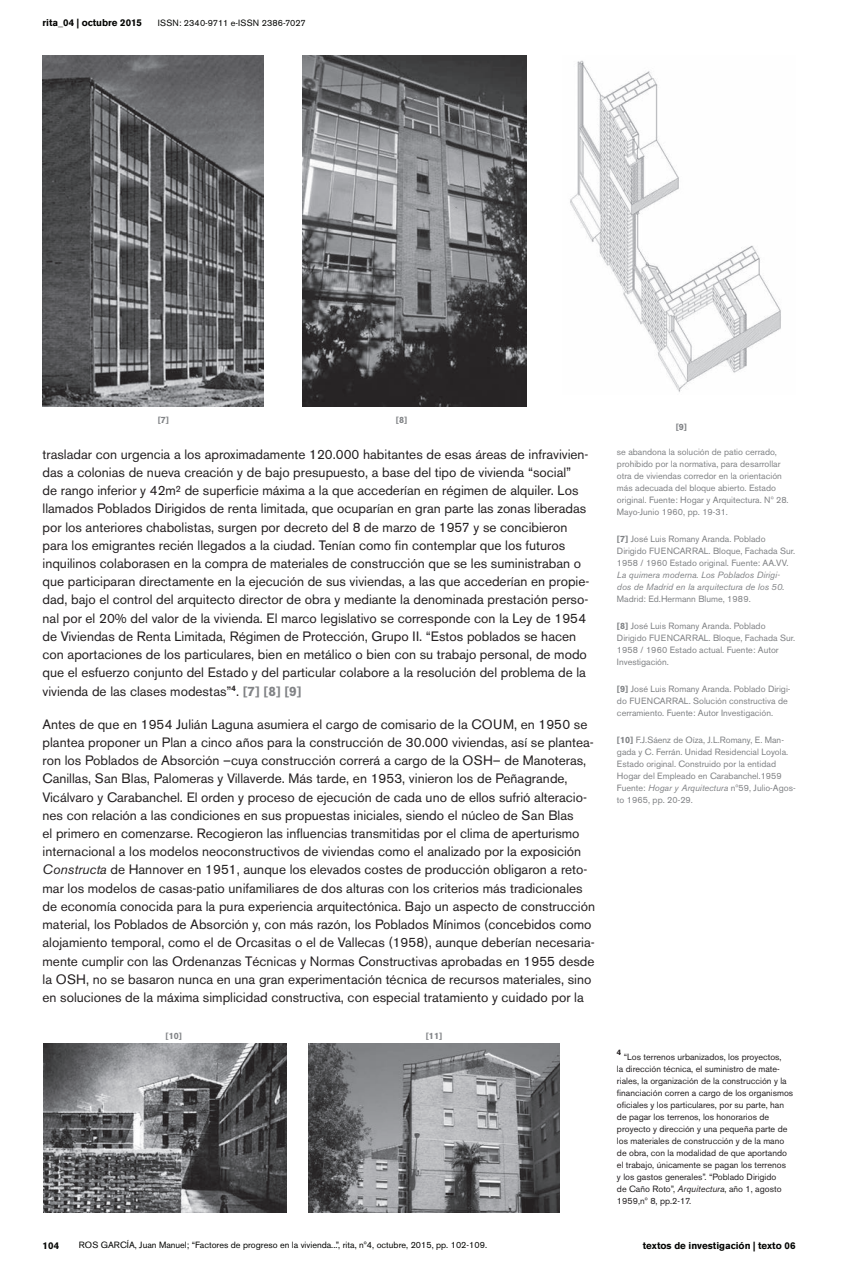
<style>
.page{position:relative;width:851px;height:1276px;background:#fff}
.page>*{position:absolute;margin:0;border:0;box-sizing:border-box;transform-origin:0 0}
.t1{font:13.5px/18.1px "Akzidenz Grotesk BE";color:#231f20}
.t2{font:700 9.75px "Akzidenz Grotesk BE";color:#040503}
.t3{font:9px/12px "Akzidenz Grotesk BE";color:#808285}
.t4{font:9px/12px "Akzidenz Grotesk BE";color:#231f20}
.t5{font:italic 9px/12px "Akzidenz Grotesk BE";color:#808285}
.t6{font:9px "Akzidenz Grotesk BE";color:#040503}
.t7{font:9px "Akzidenz Grotesk BE";letter-spacing:.02em;color:#040503}
.t8{font:700 9px "Akzidenz Grotesk BE";color:#808285}
.t9{font:700 7.8px "Akzidenz Grotesk BE";color:#231f20}
.s1{font-weight:700;color:#808285}
.s2{font-style:italic}
.s3{font-weight:700}
.s4{font-style:normal}
</style>
<div class="page">
<img style="left:43px;top:56px;width:221px;height:350px">
<img style="left:308px;top:1044px;width:251px;height:168px">
<img style="left:44px;top:1044px;width:242px;height:168px">
<img style="left:570px;top:60px;width:211px;height:332px">
<img style="left:303px;top:56px;width:223px;height:350px">
<p class="t2" style="left:43px;top:17px;width:101px">rita_04 | octubre 2015</p>
<p class="t7" style="left:158px;top:17px;width:149px">ISSN: 2340-9711 e-ISSN 2386-7027</p>
<p class="t8" style="left:158px;top:415px;width:13px">[7]</p>
<p class="t8" style="left:396px;top:415px;width:13px">[8]</p>
<p class="t1" style="left:43px;top:445px;width:548px">trasladar con urgencia a los aproximadamente 120.000 habitantes de esas áreas de infravivien&shy;das a colonias de nueva creación y de bajo presupuesto, a base del tipo de vivienda “social”<br>de rango inferior y 42m² de superficie máxima a la que accederían en régimen de alquiler. Los llamados Poblados Dirigidos de renta limitada, que ocuparían en gran parte las zonas liberadas por los anteriores chabolistas, surgen por decreto del 8 de marzo de 1957 y se concibieron para los emigrantes recién llegados a la ciudad. Tenían como fin contemplar que los futuros inquilinos colaborasen en la compra de materiales de construcción que se les suministraban o que participaran directamente en la ejecución de sus viviendas, a las que accederían en propie&shy;dad, bajo el control del arquitecto director de obra y mediante la denominada prestación perso&shy;nal por el 20% del valor de la vivienda. El marco legislativo se corresponde con la Ley de 1954 de Viviendas de Renta Limitada, Régimen de Protección, Grupo II. “Estos poblados se hacen con aportaciones de los particulares, bien en metálico o bien con su trabajo personal, de modo que el esfuerzo conjunto del Estado y del particular colabore a la resolución del problema de la vivienda de las clases modestas”<sup>4</sup>. <span class="s1">[7] [8] [9]</span></p>
<p class="t1" style="left:43px;top:715px;width:554px">Antes de que en 1954 Julián Laguna asumiera el cargo de comisario de la COUM, en 1950 se plantea proponer un Plan a cinco años para la construcción de 30.000 viviendas, así se plantea&shy;ron los Poblados de Absorción –cuya construcción correrá a cargo de la OSH– de Manoteras, Canillas, San Blas, Palomeras y Villaverde. Más tarde, en 1953, vinieron los de Peñagrande, Vicálvaro y Carabanchel. El orden y proceso de ejecución de cada uno de ellos sufrió alteracio&shy;nes con relación a las condiciones en sus propuestas iniciales, siendo el núcleo de San Blas<br>el primero en comenzarse. Recogieron las influencias transmitidas por el clima de aperturismo internacional a los modelos neoconstructivos de viviendas como el analizado por la exposición <span class="s2">Constructa</span> de Hannover en 1951, aunque los elevados costes de producción obligaron a reto&shy;mar los modelos de casas-patio unifamiliares de dos alturas con los criterios más tradicionales de economía conocida para la pura experiencia arquitectónica. Bajo un aspecto de construcción material, los Poblados de Absorción y, con más razón, los Poblados Mínimos (concebidos como alojamiento temporal, como el de Orcasitas o el de Vallecas (1958), aunque deberían necesaria&shy;mente cumplir con las Ordenanzas Técnicas y Normas Constructivas aprobadas en 1955 desde la OSH, no se basaron nunca en una gran experimentación técnica de recursos materiales, sino en soluciones de la máxima simplicidad constructiva, con especial tratamiento y cuidado por la</p>
<p class="t8" style="left:165px;top:1030px;width:18px">[10]</p>
<p class="t8" style="left:425px;top:1030px;width:18px">[11]</p>
<p class="t2" style="left:43px;top:1240px;width:18px">104</p>
<p class="t6" style="left:79px;top:1239px;width:410px">ROS GARCÍA, Juan Manuel; “Factores de progreso en la vivienda...”, rita, nº4, octubre, 2015, pp. 102-109.</p>
<p class="t8" style="left:675px;top:421px;width:13px">[9]</p>
<p class="t3" style="left:617px;top:446px;width:173px">se abandona la solución de patio cerrado, prohibido por la normativa, para desarrollar otra de viviendas corredor en la orientación más adecuada del bloque abierto. Estado original. Fuente: Hogar y Arquitectura. Nº 28.<br>Mayo-Junio 1960, pp. 19-31.</p>
<p class="t3" style="left:617px;top:533px;width:180px"><span class="s3">[7]</span> José Luis Romany Aranda. Poblado<br>Dirigido FUENCARRAL. Bloque, Fachada Sur.<br>1958 / 1960 Estado original. Fuente: AA.VV.</p>
<p class="t5" style="left:617px;top:569px;width:169px">La quimera moderna. Los Poblados Dirigi&shy;dos de Madrid en la arquitectura de los 50<span class="s4">.<br>Madrid: Ed.Hermann Blume, 1989.</span></p>
<p class="t3" style="left:617px;top:620px;width:180px"><span class="s3">[8]</span> José Luis Romany Aranda. Poblado Dirigido FUENCARRAL. Bloque, Fachada Sur.<br>1958 / 1960 Estado actual. Fuente: Autor Investigación.</p>
<p class="t3" style="left:617px;top:683px;width:175px"><span class="s3">[9]</span> José Luis Romany Aranda. Poblado Dirigi&shy;do FUENCARRAL. Solución constructiva de cerramiento. Fuente: Autor Investigación.</p>
<p class="t3" style="left:617px;top:734px;width:180px"><span class="s3">[10]</span> F.J.Sáenz de Oíza, J.L.Romany, E. Man&shy;gada y C. Ferrán. Unidad Residencial Loyola.<br>Estado original. Construido por la entidad Hogar del Empleado en Carabanchel.1959<br>Fuente: <span class="s2">Hogar y Arquitectura</span> nº59, Julio-Agos&shy;to 1965, pp. 20-29.</p>
<p class="t9" style="left:617px;top:1048px;width:6px">4</p>
<p class="t4" style="left:617px;top:1051px;width:178px;text-indent:7px">“Los terrenos urbanizados, los proyectos,<br>la dirección técnica, el suministro de mate&shy;riales, la organización de la construcción y la financiación corren a cargo de los organismos oficiales y los particulares, por su parte, han de pagar los terrenos, los honorarios de proyecto y dirección y una pequeña parte de los materiales de construcción y de la mano de obra, con la modalidad de que aportando el trabajo, únicamente se pagan los terrenos<br>y los gastos generales”. “Poblado Dirigido<br>de Caño Roto”, <span class="s2">Arquitectura</span>, año 1, agosto 1959,nº 8, pp.2-17.</p>
<p class="t2" style="left:642px;top:1240px;width:154px">textos de investigación | texto 06</p>
</div>
